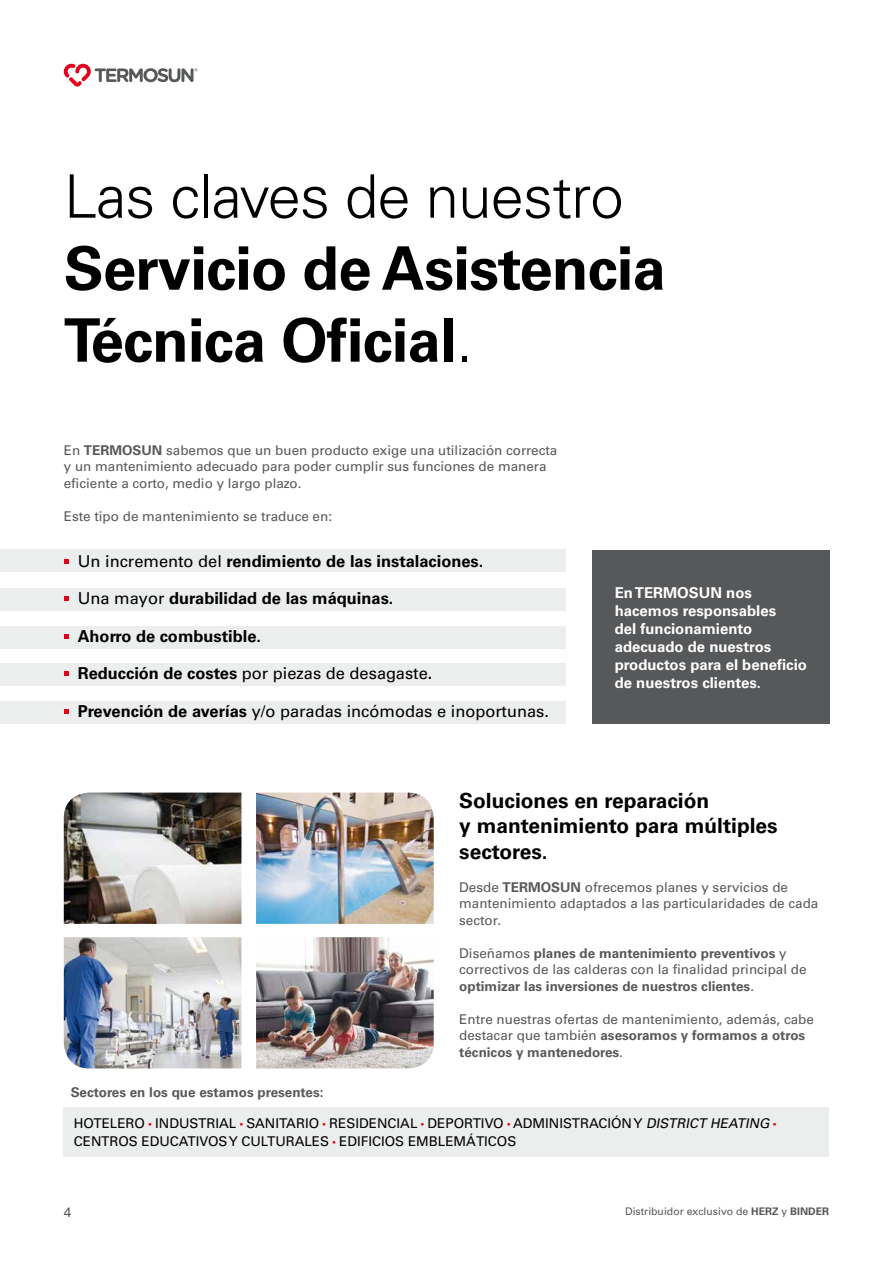
<style>
.page{position:relative;width:893px;height:1263px;background:#fff}
.page>*{position:absolute;margin:0;border:0;box-sizing:border-box;transform-origin:0 0}
.t1{font:700 60px/72px "Univers";letter-spacing:-.015em;color:#000}
.t2{font:300 60px "Univers";letter-spacing:-.015em;color:#000}
.t3{font:700 20.85px/25.2px "Univers";color:#000}
.t4{font:700 16.5px "Univers";color:#000}
.t5{font:16.5px "Univers";color:#000}
.t6{font:700 15px/18px "Univers";color:#fff}
.t7{font:13.5px/16.5px "Univers";color:#57585a}
.t8{font:700 13.5px/16.5px "Univers";color:#57585a}
.t9{font:13.5px/18px "Univers";color:#000}
.t10{font:10.5px "Univers";color:#57585a}
.s1{font-weight:300}
.s2{font-weight:700}
.s3{font-weight:400}
.s4{font-size:7.5px;color:#e2001a}
.s5{font-style:italic}
</style>
<div class="page">
<svg style="left:64px;top:64px;width:133px;height:23px"></svg>
<div style="left:0;top:549px;width:566px;height:23px;background:#eceded"></div>
<div style="left:0;top:588px;width:566px;height:23px;background:#eceded"></div>
<div style="left:0;top:626px;width:566px;height:23px;background:#eceded"></div>
<div style="left:0;top:663px;width:566px;height:23px;background:#eceded"></div>
<div style="left:0;top:701px;width:566px;height:23px;background:#eceded"></div>
<svg style="left:64px;top:559px;width:5px;height:5px"></svg>
<svg style="left:64px;top:596px;width:5px;height:5px"></svg>
<svg style="left:64px;top:634px;width:5px;height:5px"></svg>
<svg style="left:64px;top:671px;width:5px;height:5px"></svg>
<svg style="left:64px;top:709px;width:5px;height:5px"></svg>
<img style="left:64px;top:792px;width:177px;height:132px">
<img style="left:64px;top:937px;width:177px;height:131px">
<img style="left:256px;top:792px;width:178px;height:132px">
<img style="left:256px;top:937px;width:178px;height:131px">
<div style="left:592px;top:550px;width:237px;height:174px;background:#57585a"></div>
<div style="left:64px;top:1107px;width:765px;height:50px;background:#eceded"></div>
<h1 class="t2" style="left:64px;top:160px;width:561px">Las claves de nuestro</h1>
<h1 class="t1" style="left:64px;top:233px;width:603px">Servicio de Asistencia<br>Técnica Oficial<span class="s1">.</span></h1>
<p class="t7" style="left:64px;top:442px;width:495px">En <span class="s2">TERMOSUN</span> sabemos que un buen producto exige una utilización correcta y un mantenimiento adecuado para poder cumplir sus funciones de manera eficiente a corto, medio y largo plazo.</p>
<p class="t7" style="left:64px;top:508px;width:270px">Este tipo de mantenimiento se traduce en:</p>
<p class="t4" style="left:78px;top:551px;width:407px"><span class="s3">Un incremento del</span> rendimiento de las instalaciones.</p>
<p class="t4" style="left:78px;top:589px;width:317px"><span class="s3">Una mayor</span> durabilidad de las máquinas.</p>
<p class="t4" style="left:78px;top:626px;width:185px">Ahorro de combustible.</p>
<p class="t5" style="left:78px;top:664px;width:356px"><span class="s2">Reducción de costes</span> por piezas de desagaste<span class="s2">.</span></p>
<p class="t5" style="left:78px;top:701px;width:473px"><span class="s2">Prevención de averías</span> y/o paradas incómodas e inoportunas.</p>
<p class="t6" style="left:615px;top:584px;width:194px">En TERMOSUN nos hacemos responsables<br>del funcionamiento adecuado de nuestros productos para el beneficio de nuestros clientes.</p>
<p class="t8" style="left:71px;top:1084px;width:254px">Sectores en los que estamos presentes:</p>
<h2 class="t3" style="left:459px;top:788px;width:320px">Soluciones en reparación<br>y mantenimiento para múltiples sectores.</h2>
<p class="t7" style="left:459px;top:879px;width:361px">Desde <span class="s2">TERMOSUN</span> ofrecemos planes y servicios de mantenimiento adaptados a las particularidades de cada sector.</p>
<p class="t8" style="left:459px;top:945px;width:349px"><span class="s3">Diseñamos</span> planes de mantenimiento preventivos <span class="s3">y correctivos de las calderas con la finalidad principal de </span>optimizar las inversiones de nuestros clientes<span class="s3">.</span></p>
<p class="t7" style="left:459px;top:1011px;width:356px">Entre nuestras ofertas de mantenimiento, además, cabe destacar que también <span class="s2">asesoramos y formamos a otros técnicos y mantenedores</span>.</p>
<p class="t9" style="left:74px;top:1114px;width:704px">HOTELERO <span class="s4">•</span> INDUSTRIAL <span class="s4">•</span> SANITARIO <span class="s4">•</span> RESIDENCIAL <span class="s4">•</span> DEPORTIVO <span class="s4">•</span> ADMINISTRACIÓN Y <span class="s5">DISTRICT HEATING</span> <span class="s4">•<br></span>CENTROS EDUCATIVOS Y CULTURALES <span class="s4">•</span> EDIFICIOS EMBLEMÁTICOS</p>
<p class="t7" style="left:64px;top:1204px;width:9px">4</p>
<p class="t10" style="left:625px;top:1204px;width:206px">Distribuidor exclusivo de <span class="s2">HERZ</span> y <span class="s2">BINDER</span></p>
</div>
